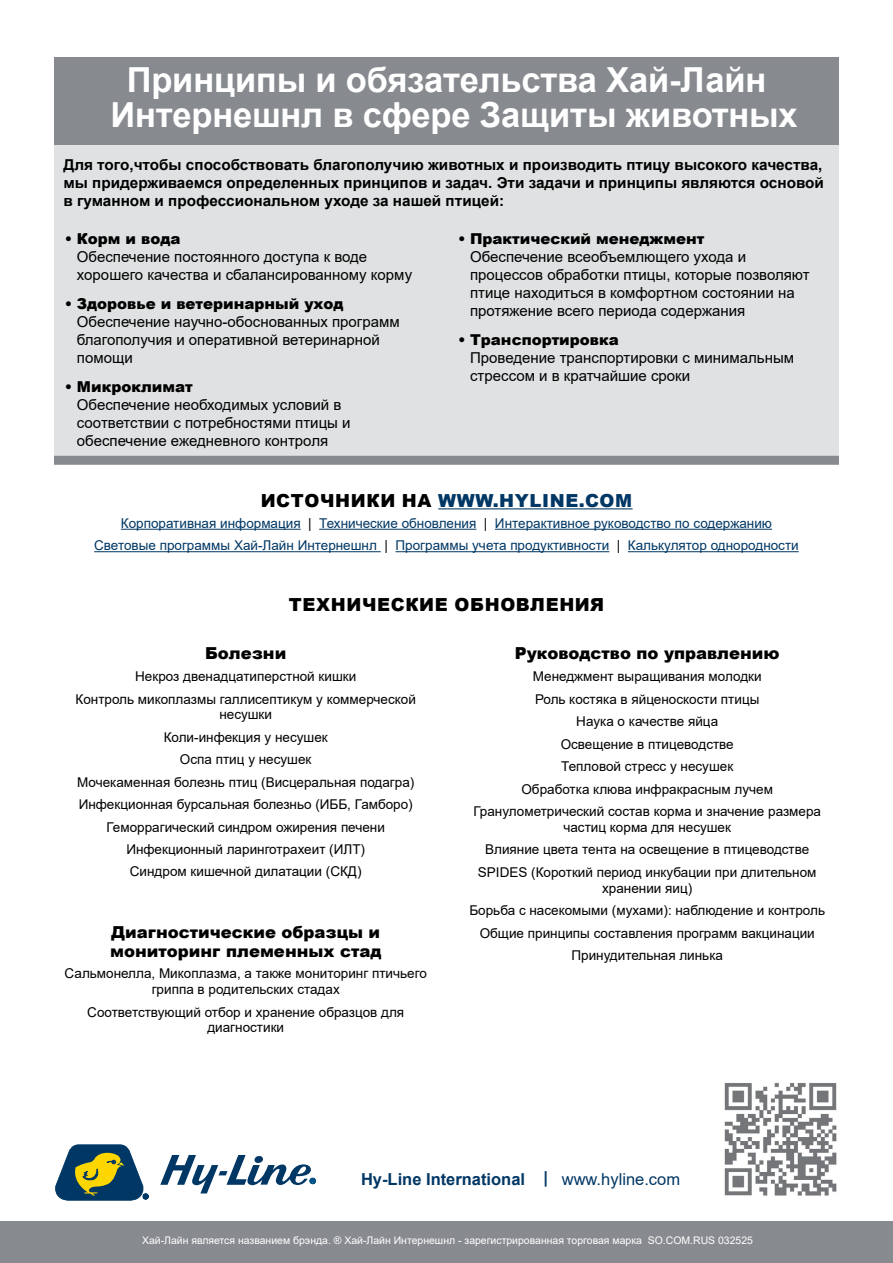
<style>
.page{position:relative;width:893px;height:1263px;background:#fff}
.page>*{position:absolute;margin:0;border:0;box-sizing:border-box;transform-origin:0 0}
.t1{font:700 34.5px/34.5px "Arial";letter-spacing:-.005em;color:#fff;text-align:center}
.t2{font:900 18px "Arial";letter-spacing:.035em;color:#003764}
.t3{font:900 18px "Arial";letter-spacing:.035em;color:#000}
.t4{font:900 16.5px/19.5px "Arial";color:#000}
.t5{font:700 16.5px "Arial";color:#003764}
.t6{font:15px/18px "Arial";color:#000}
.t7{font:700 15px/18px "Arial";color:#000;text-align:justify}
.t8{font:900 15px "Arial";color:#000}
.t9{font:13.5px/22.5px "Arial";color:#000;text-align:center}
.t10{font:13.5px/22.5px "Arial";color:#003764;text-align:center}
.t11{font:10.5px "Arial";color:#fff}
.s1{color:#000}
.s2{font-weight:400}
</style>
<div class="page">
<div style="left:54px;top:93px;width:785px;height:367px;background:#dfe1e2"></div>
<div style="left:54px;top:57px;width:785px;height:88px;background:#878a8e"></div>
<div style="left:0;top:1221px;width:893px;height:42px;background:#878a8e"></div>
<svg style="left:55px;top:1145px;width:93px;height:55px"></svg>
<svg style="left:160px;top:1155px;width:156px;height:38px"></svg>
<div style="left:54px;top:456px;width:785px;height:9px;background:#878a8e"></div>
<img style="left:724px;top:1083px;width:113px;height:113px">
<hr style="left:438px;top:508px;width:195px;height:1px;background:#003764">
<hr style="left:121px;top:529px;width:180px;height:1px;background:#003764">
<hr style="left:319px;top:529px;width:157px;height:1px;background:#003764">
<hr style="left:495px;top:529px;width:277px;height:1px;background:#003764">
<hr style="left:94px;top:551px;width:287px;height:1px;background:#003764">
<hr style="left:395px;top:551px;width:214px;height:1px;background:#003764">
<hr style="left:628px;top:551px;width:171px;height:1px;background:#003764">
<h1 class="t1" style="left:110px;top:63px;width:689px">Принципы и обязательства Хай-Лайн<br>Интернешнл в сфере Защиты животных</h1>
<p class="t7" style="left:63px;top:156px;width:762px">Для того,чтобы способствовать благополучию животных и производить птицу высокого качества, мы придерживаемся определенных принципов и задач. Эти задачи и принципы являются основой в гуманном и профессиональном уходе за нашей птицей:</p>
<p class="t8" style="left:65px;top:228px;width:117px">• Корм и вода</p>
<p class="t6" style="left:77px;top:248px;width:337px">Обеспечение постоянного доступа к воде хорошего качества и сбалансированному корму</p>
<p class="t8" style="left:65px;top:293px;width:280px">• Здоровье и ветеринарный уход</p>
<p class="t6" style="left:77px;top:313px;width:324px">Обеспечение научно-обоснованных программ благополучия и оперативной ветеринарной помощи</p>
<p class="t8" style="left:65px;top:375px;width:129px">• Микроклимат</p>
<p class="t6" style="left:77px;top:395px;width:275px">Обеспечение необходимых условий в соответствии с потребностями птицы и обеспечение ежедневного контроля</p>
<p class="t8" style="left:458px;top:228px;width:248px">• Практический менеджмент</p>
<p class="t6" style="left:470px;top:248px;width:341px">Обеспечение всеобъемлющего ухода и процессов обработки птицы, которые позволяют птице находиться в комфортном состоянии на протяжение всего периода содержания</p>
<p class="t8" style="left:458px;top:329px;width:162px">• Транспортировка</p>
<p class="t6" style="left:470px;top:349px;width:326px">Проведение транспортировки с минимальным стрессом и в кратчайшие сроки</p>
<h2 class="t2" style="left:261px;top:487px;width:373px"><span class="s1">ИСТОЧНИКИ НА</span> WWW.HYLINE.COM</h2>
<p class="t10" style="left:94px;top:512px;width:706px">Корпоративная информация <span class="s1">|</span> Технические обновления <span class="s1">|</span> Интерактивное руководство по содержанию<br>Световые программы Хай-Лайн Интернешнл <span class="s1">|</span> Программы учета продуктивности <span class="s1">|</span> Калькулятор однородности</p>
<h2 class="t3" style="left:289px;top:592px;width:317px">ТЕХНИЧЕСКИЕ ОБНОВЛЕНИЯ</h2>
<p class="t4" style="left:205px;top:642px;width:83px">Болезни</p>
<p class="t9" style="left:76px;top:665px;width:342px">Некроз двенадцатиперстной кишки<br>Контроль микоплазмы галлисептикум у коммерческой</p>
<p class="t9" style="left:77px;top:703px;width:339px">несушки<br>Коли-инфекция у несушек<br>Оспа птиц у несушек<br>Мочекаменная болезнь птиц (Висцеральная подагра)<br>Инфекционная бурсальная болезньo (ИББ, Гамборо)<br>Геморрагический синдром ожирения печени Инфекционный ларинготрахеит (ИЛТ)<br>Синдром кишечной дилатации (СКД)</p>
<p class="t4" style="left:110px;top:921px;width:273px">Диагностические образцы и мониторинг племенных стад</p>
<p class="t9" style="left:65px;top:965px;width:364px;line-height:15.8px">Сальмонелла, Микоплaзмa, a также мониторинг птичьего гриппа в родительских стадах</p>
<p class="t9" style="left:87px;top:1004px;width:318px;line-height:15.8px">Соответствующий отбор и хранение образцов для диагностики</p>
<p class="t4" style="left:515px;top:642px;width:266px">Руководство по управлению</p>
<p class="t9" style="left:473px;top:665px;width:349px">Менеджмент выращивания молодки<br>Роль костяка в яйценоскости птицы<br>Наука о качестве яйца<br>Освещение в птицеводстве<br>Тепловой стресс у несушек<br>Обработка клюва инфракрасным лучем<br>Гранулометрический состав корма и значение размера</p>
<p class="t9" style="left:478px;top:816px;width:340px">частиц корма для несушек<br>Влияние цвета тента на освещение в птицеводстве<br>SPIDES (Короткий период инкубации при длительном</p>
<p class="t9" style="left:469px;top:876px;width:357px">хранении яиц)<br>Борьба с насекомыми (мухами): наблюдение и контроль Общие принципы составления программ вакцинации Принудительная линька</p>
<p class="t5" style="left:361px;top:1167px;width:321px">Hy-Line International | <span class="s2">www. hyline.com</span></p>
<p class="t11" style="left:142px;top:1232px;width:612px">Хай-Лайн является названием брэнда. ® Хай-Лайн Интернешнл - зарегистрированная торговая марка SO. COM. RUS 032525</p>
</div>
